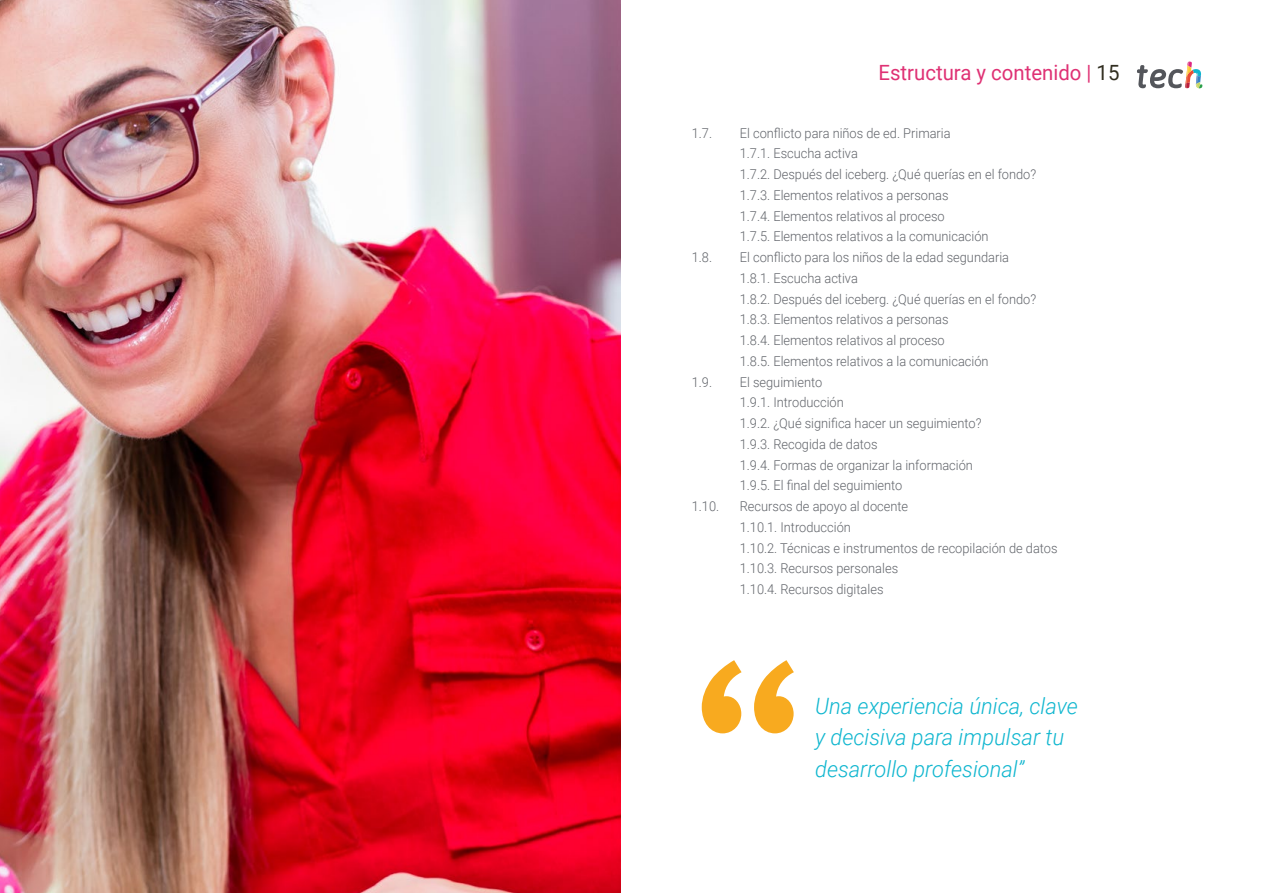
<style>
.page{position:relative;width:1263px;height:893px;background:#fff}
.page>*{position:absolute;margin:0;border:0;box-sizing:border-box;transform-origin:0 0}
.t1{font:italic 300 22.5px/31.5px "Roboto";color:#0fb6cf}
.t2{font:21px "Roboto";color:#df3174}
.t3{font:300 13.5px/20.7px "Roboto";color:#61646a;scale:.95 1}
.s1{color:#312e20}
</style>
<div class="page">
<svg style="left:702px;top:660px;width:92px;height:73px"></svg>
<img style="left:0;top:0;width:621px;height:893px">
<svg style="left:1137px;top:62px;width:65px;height:27px"></svg>
<h2 class="t2" style="left:878px;top:57px;width:242px">Estructura y contenido | <span class="s1">15</span></h2>
<p class="t3" style="left:692px;top:122px;width:23px">1.7.</p>
<p class="t3" style="left:740px;top:122px;width:314px">El conflicto para niños de ed. Primaria<br>1.7.1. Escucha activa<br>1.7.2. Después del iceberg. ¿Qué querías en el fondo?<br>1.7.3. Elementos relativos a personas<br>1.7.4. Elementos relativos al proceso<br>1.7.5. Elementos relativos a la comunicación</p>
<p class="t3" style="left:692px;top:247px;width:23px">1.8.</p>
<p class="t3" style="left:740px;top:247px;width:314px">El conflicto para los niños de la edad segundaria 1.8.1. Escucha activa<br>1.8.2. Después del iceberg. ¿Qué querías en el fondo?<br>1.8.3. Elementos relativos a personas<br>1.8.4. Elementos relativos al proceso<br>1.8.5. Elementos relativos a la comunicación</p>
<p class="t3" style="left:692px;top:371px;width:23px">1.9.</p>
<p class="t3" style="left:740px;top:371px;width:256px">El seguimiento<br>1.9.1. Introducción<br>1.9.2. ¿Qué significa hacer un seguimiento?<br>1.9.3. Recogida de datos<br>1.9.4. Formas de organizar la información<br>1.9.5. El final del seguimiento</p>
<p class="t3" style="left:692px;top:496px;width:30px">1.10.</p>
<p class="t3" style="left:740px;top:496px;width:336px">Recursos de apoyo al docente<br>1.10.1. Introducción<br>1.10.2. Técnicas e instrumentos de recopilación de datos 1.10.3. Recursos personales<br>1.10.4. Recursos digitales</p>
<h1 class="t1" style="left:815px;top:689px;width:264px">Una experiencia única, clave y decisiva para impulsar tu desarrollo profesional”</h1>
</div>
